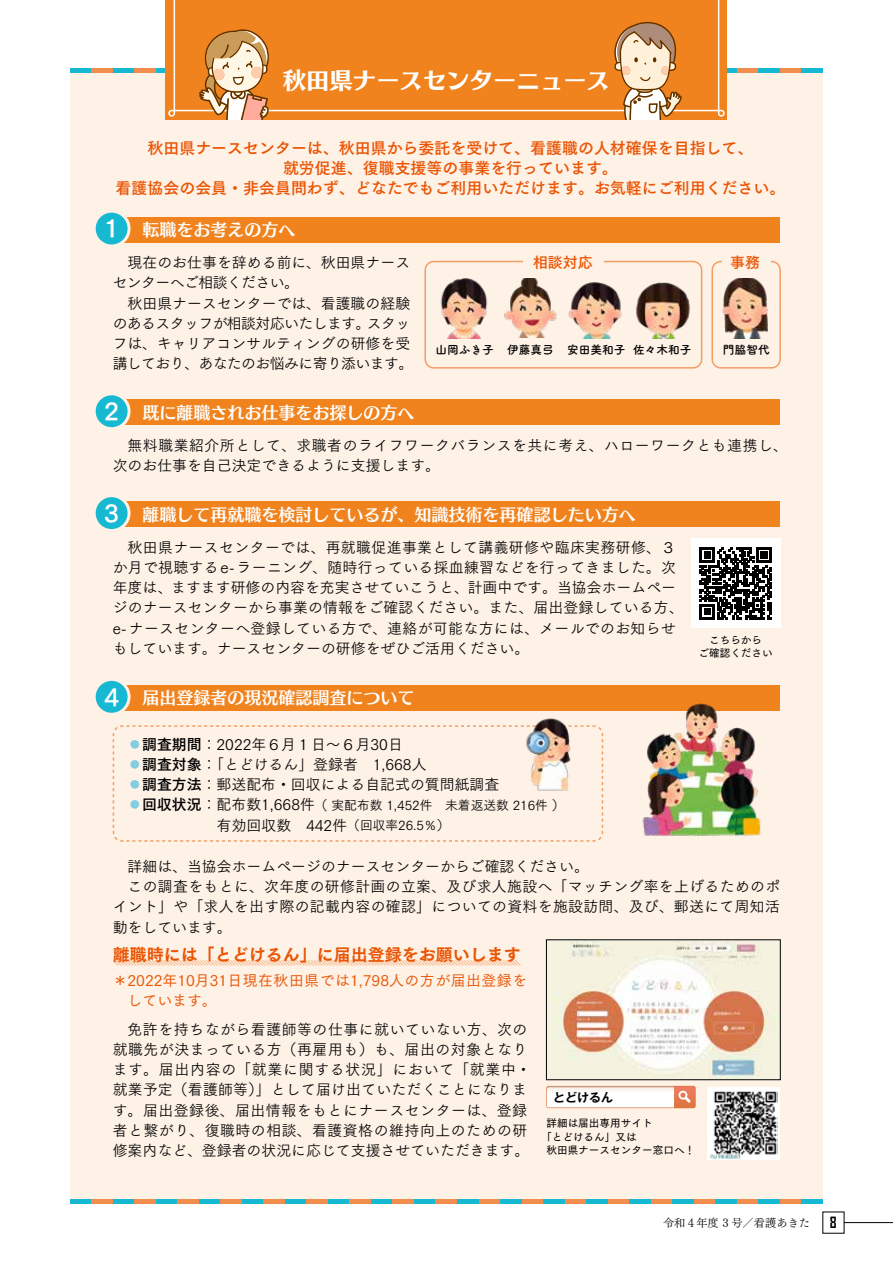
<style>
.page{position:relative;width:893px;height:1263px;background:#fff}
.page>*{position:absolute;margin:0;border:0;box-sizing:border-box;transform-origin:0 0}
.t1{font:23.4px "Skip Std E";color:#fff}
.t2{font:16.95px "Skip Std B";color:#fff}
.t3{font:16.95px "Tsuku Go Pro E";color:#ea5504}
.t4{font:15.9px/19.6px "Tsuku Go Pro B";color:#ea5504;text-align:center}
.t5{font:14.85px/20.2px "Tsuku Go Pro R";letter-spacing:.015em;color:#000}
.t6{font:14.85px/20.2px "Tsuku Go Pro R";letter-spacing:.035em;color:#000}
.t7{font:14.85px/20.2px "Tsuku Go Pro R";letter-spacing:-.04em;color:#000}
.t8{font:14.85px/20.2px "Tsuku Go Pro M";color:#ea5504}
.t9{font:14.85px "Tsuku Go Pro B";color:#ea5504}
.t10{font:700 14.85px "Agency FB";color:#000}
.t11{font:12.75px "Tsuku Go Pro R";color:#000}
.t12{font:700 12px "Gothic MB101 Pro De";color:#000}
.t13{font:11.7px "Tsuku B Rd Gothic Std B";color:#000}
.t14{font:11.1px "Tsuku Min Pro R";color:#000}
.t15{font:10.65px/12.8px "Tsuku Go Pro D";color:#000;text-align:center}
.s1{font-family:"Tsuku Go Pro B";font-size:23.4px}
.s2{font-family:"Tsuku Go Pro B";color:#82cddf}
.s3{font-family:"Tsuku Go Pro B"}
.s4{font-family:"Tsuku Go Pro B";font-size:14.85px;color:#82cddf}
.s5{font-family:"Tsuku Go Pro B";font-size:14.85px}
.s6{font-size:14.85px}
.s7{font-size:12.75px}
</style>
<div class="page">
<div style="left:70px;top:68px;width:753px;height:1135px;background:#fef1e6;border-radius:4px"></div>
<hr style="left:70px;top:68px;width:22px;height:4px;background:#17b8d2">
<hr style="left:92px;top:68px;width:21px;height:4px;background:#f18d4d">
<hr style="left:113px;top:68px;width:22px;height:4px;background:#17b8d2">
<hr style="left:135px;top:68px;width:21px;height:4px;background:#f18d4d">
<hr style="left:156px;top:68px;width:22px;height:4px;background:#17b8d2">
<hr style="left:715px;top:68px;width:22px;height:4px;background:#17b8d2">
<hr style="left:737px;top:68px;width:21px;height:4px;background:#f18d4d">
<hr style="left:758px;top:68px;width:22px;height:4px;background:#17b8d2">
<hr style="left:780px;top:68px;width:21px;height:4px;background:#f18d4d">
<hr style="left:801px;top:68px;width:22px;height:4px;background:#17b8d2">
<hr style="left:70px;top:1199px;width:22px;height:4px;background:#17b8d2">
<hr style="left:92px;top:1199px;width:21px;height:4px;background:#f18d4d">
<hr style="left:113px;top:1199px;width:22px;height:4px;background:#17b8d2">
<hr style="left:135px;top:1199px;width:21px;height:4px;background:#f18d4d">
<hr style="left:156px;top:1199px;width:22px;height:4px;background:#17b8d2">
<hr style="left:178px;top:1199px;width:21px;height:4px;background:#f18d4d">
<hr style="left:199px;top:1199px;width:22px;height:4px;background:#17b8d2">
<hr style="left:221px;top:1199px;width:21px;height:4px;background:#f18d4d">
<hr style="left:242px;top:1199px;width:22px;height:4px;background:#17b8d2">
<hr style="left:264px;top:1199px;width:21px;height:4px;background:#f18d4d">
<hr style="left:285px;top:1199px;width:22px;height:4px;background:#17b8d2">
<hr style="left:307px;top:1199px;width:21px;height:4px;background:#f18d4d">
<hr style="left:328px;top:1199px;width:22px;height:4px;background:#17b8d2">
<hr style="left:350px;top:1199px;width:21px;height:4px;background:#f18d4d">
<hr style="left:371px;top:1199px;width:22px;height:4px;background:#17b8d2">
<hr style="left:393px;top:1199px;width:21px;height:4px;background:#f18d4d">
<hr style="left:414px;top:1199px;width:22px;height:4px;background:#17b8d2">
<hr style="left:436px;top:1199px;width:21px;height:4px;background:#f18d4d">
<hr style="left:457px;top:1199px;width:22px;height:4px;background:#17b8d2">
<hr style="left:479px;top:1199px;width:21px;height:4px;background:#f18d4d">
<hr style="left:500px;top:1199px;width:22px;height:4px;background:#17b8d2">
<hr style="left:522px;top:1199px;width:21px;height:4px;background:#f18d4d">
<hr style="left:543px;top:1199px;width:22px;height:4px;background:#17b8d2">
<hr style="left:565px;top:1199px;width:21px;height:4px;background:#f18d4d">
<hr style="left:586px;top:1199px;width:22px;height:4px;background:#17b8d2">
<hr style="left:608px;top:1199px;width:21px;height:4px;background:#f18d4d">
<hr style="left:629px;top:1199px;width:22px;height:4px;background:#17b8d2">
<hr style="left:651px;top:1199px;width:21px;height:4px;background:#f18d4d">
<hr style="left:672px;top:1199px;width:22px;height:4px;background:#17b8d2">
<hr style="left:694px;top:1199px;width:21px;height:4px;background:#f18d4d">
<hr style="left:715px;top:1199px;width:22px;height:4px;background:#17b8d2">
<hr style="left:737px;top:1199px;width:21px;height:4px;background:#f18d4d">
<hr style="left:758px;top:1199px;width:22px;height:4px;background:#17b8d2">
<hr style="left:780px;top:1199px;width:21px;height:4px;background:#f18d4d">
<hr style="left:801px;top:1199px;width:22px;height:4px;background:#17b8d2">
<hr style="left:844px;top:1222px;width:49px;height:1px;background:#000">
<div style="left:113px;top:399px;width:667px;height:26px;background:#f0831e"></div>
<div style="left:94px;top:394px;width:35px;height:35px;background:#17b8d2;border-radius:50%"></div>
<div style="left:93px;top:392px;width:38px;height:38px;border:3px solid #fef1e6;border-radius:50%"></div>
<div style="left:113px;top:501px;width:667px;height:26px;background:#f0831e"></div>
<div style="left:94px;top:496px;width:35px;height:34px;background:#17b8d2;border-radius:50%"></div>
<div style="left:93px;top:494px;width:38px;height:38px;border:3px solid #fef1e6;border-radius:50%"></div>
<div style="left:166px;top:0;width:561px;height:119px;background:#f0831e"></div>
<svg style="left:174px;top:0;width:545px;height:111px"></svg>
<svg style="left:168px;top:109px;width:8px;height:8px"></svg>
<svg style="left:717px;top:109px;width:8px;height:8px"></svg>
<svg style="left:614px;top:22px;width:68px;height:97px"></svg>
<svg style="left:199px;top:29px;width:70px;height:90px"></svg>
<svg style="left:113px;top:960px;width:408px;height:6px"></svg>
<div style="left:113px;top:685px;width:667px;height:26px;background:#f0831e"></div>
<div style="left:94px;top:679px;width:35px;height:35px;background:#17b8d2;border-radius:50%"></div>
<div style="left:93px;top:678px;width:38px;height:38px;border:3px solid #fef1e6;border-radius:50%"></div>
<svg style="left:112px;top:725px;width:492px;height:117px"></svg>
<img style="left:552px;top:941px;width:226px;height:137px">
<div style="left:546px;top:939px;width:234px;height:141px;border:1px solid #000"></div>
<svg style="left:546px;top:1086px;width:149px;height:22px;background:#f6e3da"></svg>
<div style="left:708px;top:1087px;width:72px;height:73px;background:#fff"></div>
<img style="left:710px;top:1091px;width:68px;height:68px">
<img style="left:642px;top:703px;width:119px;height:134px">
<img style="left:519px;top:718px;width:61px;height:73px">
<div style="left:113px;top:217px;width:667px;height:25px;background:#f0831e"></div>
<div style="left:94px;top:211px;width:35px;height:35px;background:#17b8d2;border-radius:50%"></div>
<div style="left:93px;top:210px;width:38px;height:37px;border:3px solid #fef1e6;border-radius:50%"></div>
<div style="left:711px;top:261px;width:70px;height:108px;border:2px solid #f39e64;border-radius:9px"></div>
<div style="left:722px;top:255px;width:49px;height:17px;background:#fef1e6;border-radius:4px"></div>
<img style="left:713px;top:279px;width:67px;height:59px">
<div style="left:424px;top:261px;width:278px;height:108px;border:2px solid #f39e64;border-radius:9px"></div>
<div style="left:523px;top:255px;width:81px;height:17px;background:#fef1e6;border-radius:4px"></div>
<img style="left:440px;top:279px;width:48px;height:59px">
<img style="left:504px;top:279px;width:53px;height:59px">
<img style="left:568px;top:282px;width:54px;height:56px">
<img style="left:636px;top:282px;width:54px;height:56px">
<div style="left:691px;top:539px;width:89px;height:89px;background:#fff"></div>
<svg style="left:700px;top:547px;width:72px;height:72px"></svg>
<h1 class="t1" style="left:283px;top:62px;width:329px">秋田県ナースセンターニュース</h1>
<p class="t4" style="left:116px;top:137px;width:671px">秋田県ナースセンターは、秋田県から委託を受けて、看護職の人材確保を目指して、<br>就労促進、復職支援等の事業を行っています。<br>看護協会の会員・非会員問わず、どなたでもご利用いただけます。お気軽にご利用ください。</p>
<p class="t2" style="left:104px;top:217px;width:193px"><span class="s1">1</span> 転職をお考えの方へ</p>
<p class="t5" style="left:113px;top:251px;width:299px;text-indent:15px">現在のお仕事を辞める前に、秋田県ナースセンターへご相談ください。</p>
<p class="t7" style="left:113px;top:291px;width:302px;text-indent:15px">秋田県ナースセンターでは、看護職の経験のあるスタッフが相談対応いたします。スタッフは、キャリアコンサルティングの研修を受講しており、あなたのお悩みに寄り添います。</p>
<p class="t9" style="left:533px;top:250px;width:61px">相談対応</p>
<p class="t13" style="left:435px;top:341px;width:258px">山岡ふき子 伊藤真弓 安田美和子 佐々木和子</p>
<p class="t9" style="left:730px;top:250px;width:31px">事務</p>
<p class="t13" style="left:723px;top:341px;width:48px">門脇智代</p>
<p class="t2" style="left:104px;top:400px;width:312px"><span class="s1">2</span> 既に離職されお仕事をお探しの方へ</p>
<p class="t6" style="left:113px;top:434px;width:677px;text-indent:15px">無料職業紹介所として、求職者のライフワークバランスを共に考え、ハローワークとも連携し、次のお仕事を自己決定できるように支援します。</p>
<p class="t2" style="left:104px;top:501px;width:533px"><span class="s1">3</span> 離職して再就職を検討しているが、知識技術を再確認したい方へ</p>
<p class="t5" style="left:113px;top:535px;width:572px;text-indent:15px">秋田県ナースセンターでは、再就職促進事業として講義研修や臨床実務研修、３か月で視聴するe-ラーニング、随時行っている採血練習などを行ってきました。次年度は、ますます研修の内容を充実させていこうと、計画中です。当協会ホームページのナースセンターから事業の情報をご確認ください。また、届出登録している方、e-ナースセンターへ登録している方で、連絡が可能な方には、メールでのお知らせもしています。ナースセンターの研修をぜひご活用ください。</p>
<p class="t15" style="left:698px;top:632px;width:76px">こちらから<br>ご確認ください</p>
<p class="t2" style="left:104px;top:685px;width:312px"><span class="s1">4</span> 届出登録者の現況確認調査について</p>
<p class="t5" style="left:128px;top:732px;width:373px"><span class="s2">◦</span><span class="s3">調査期間</span>：2022年６月１日～６月30日　　　<br><span class="s2">◦</span><span class="s3">調査対象</span>：「とどけるん」登録者　1,668人<br><span class="s2">◦</span><span class="s3">調査方法</span>：郵送配布・回収による自記式の質問紙調査</p>
<p class="t11" style="left:128px;top:794px;width:445px"><span class="s4">◦</span><span class="s5">回収状況</span><span class="s6">：配布数1,668件</span>（ 実配布数 1,452件　未着返送数 216件 ）　</p>
<p class="t5" style="left:142px;top:813px;width:309px">　　　　　有効回収数　442件<span class="s7">（回収率26.5％）</span></p>
<p class="t5" style="left:128px;top:855px;width:463px">詳細は、当協会ホームページのナースセンターからご確認ください。</p>
<p class="t5" style="left:128px;top:875px;width:654px">この調査をもとに、次年度の研修計画の立案、及び求人施設へ「マッチング率を上げるためのポ</p>
<p class="t5" style="left:113px;top:895px;width:669px">イント」や「求人を出す際の記載内容の確認」についての資料を施設訪問、及び、郵送にて周知活</p>
<p class="t5" style="left:113px;top:915px;width:121px">動をしています。</p>
<p class="t3" style="left:113px;top:940px;width:410px">離職時には「とどけるん」に届出登録をお願いします</p>
<p class="t8" style="left:128px;top:968px;width:401px;text-indent:-15px">＊2022年10月31日現在秋田県では1,798人の方が届出登録をしています。</p>
<p class="t6" style="left:113px;top:1017px;width:420px;text-indent:15px">免許を持ちながら看護師等の仕事に就いていない方、次の就職先が決まっている方（再雇用も）も、届出の対象となります。届出内容の「就業に関する状況」において「就業中・就業予定（看護師等）」として届け出ていただくことになります。届出登録後、届出情報をもとにナースセンターは、登録者と繋がり、復職時の相談、看護資格の維持向上のための研修案内など、登録者の状況に応じて支援させていただきます。</p>
<p class="t12" style="left:553px;top:1087px;width:61px">とどけるん</p>
<p class="t15" style="left:546px;top:1115px;width:108px">詳細は届出専用サイト</p>
<p class="t15" style="left:541px;top:1129px;width:97px">「とどけるん」又は</p>
<p class="t15" style="left:546px;top:1143px;width:150px">秋田県ナースセンター窓口へ！</p>
<p class="t14" style="left:663px;top:1213px;width:149px">令和４年度３号／看護あきた</p>
<p class="t10" style="left:830px;top:1213px;width:8px">8</p>
</div>
